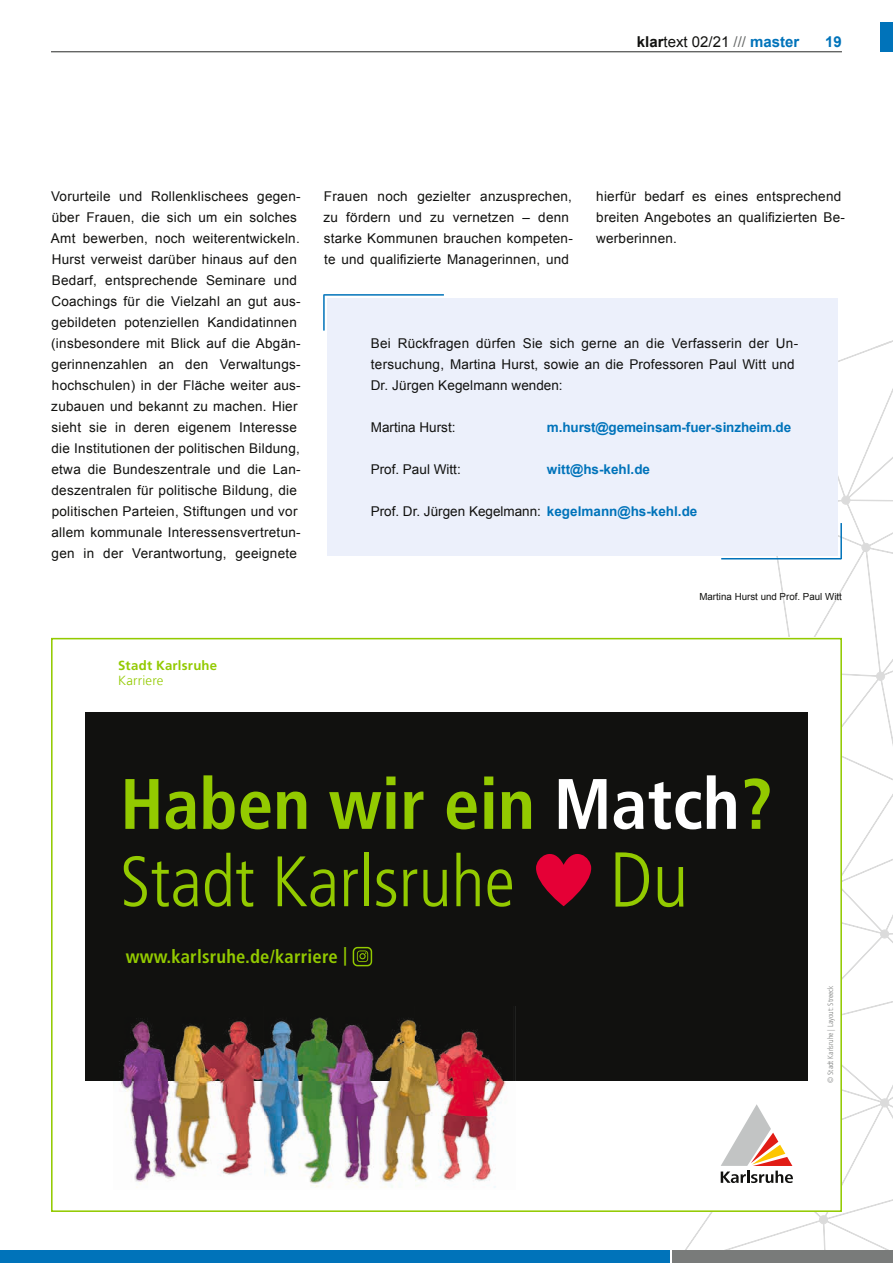
<style>
.page{position:relative;width:893px;height:1263px;background:#fff}
.page>*{position:absolute;margin:0;border:0;box-sizing:border-box;transform-origin:0 0}
.t1{font:300 condensed 77.55px "Frutiger For Karlsruhe";color:#93ca00}
.t2{font:300 condensed 71.25px/77.4px "Frutiger For Karlsruhe";color:#93ca00}
.t3{font:700 condensed 18.6px "Frutiger For Karlsruhe";letter-spacing:.01em;color:#93ca00}
.t4{font:15px "Arial";color:#11110f}
.t5{font:700 15px "Arial";color:#0073ba}
.t6{font:13.5px/21px "Arial";letter-spacing:.02em;color:#11110f}
.t7{font:13.5px "Arial";color:#11110f}
.t8{font:700 13.5px "Arial";letter-spacing:-.01em;color:#0073ba}
.t9{font:700 13.2px "Frutiger For Karlsruhe";letter-spacing:.02em;color:#93ca00}
.t10{font:300 13.2px "Frutiger For Karlsruhe";letter-spacing:.015em;color:#93ca00}
.t11{font:9.75px "Arial";color:#11110f}
.t12{font:300 condensed 7.8px "Frutiger For Karlsruhe";color:#808281}
.s1{font-weight:700}
.s2{color:#676968}
.s3{font-weight:700;color:#0073ba}
.s4{font-weight:700;color:#fff}
</style>
<div class="page">
<hr style="left:51px;top:51px;width:791px;height:1px;background:#404140">
<div style="left:880px;top:23px;width:13px;height:29px;background:#0073ba"></div>
<svg style="left:680px;top:358px;width:213px;height:892px"></svg>
<svg style="left:845px;top:340px;width:48px;height:19px"></svg>
<div style="left:0;top:1250px;width:670px;height:13px;background:#0073ba"></div>
<div style="left:673px;top:1250px;width:220px;height:13px;background:#797b7a"></div>
<div style="left:327px;top:298px;width:511px;height:258px;background:#ecf0fb"></div>
<div style="left:51px;top:638px;width:791px;height:574px;background:#fff"></div>
<div style="left:85px;top:712px;width:723px;height:369px;background:#11110f"></div>
<svg style="left:721px;top:1104px;width:72px;height:79px"></svg>
<svg style="left:357px;top:950px;width:11px;height:12px"></svg>
<div style="left:353px;top:947px;width:19px;height:19px;border:1px solid #93ca00;border-radius:4px"></div>
<img style="left:120px;top:1017px;width:386px;height:171px">
<svg style="left:536px;top:854px;width:55px;height:52px"></svg>
<hr style="left:323px;top:294px;width:2px;height:37px;background:#0073ba">
<hr style="left:324px;top:294px;width:120px;height:2px;background:#0073ba">
<hr style="left:840px;top:523px;width:2px;height:36px;background:#0073ba">
<hr style="left:721px;top:558px;width:120px;height:1px;background:#0073ba">
<p class="t4" style="left:637px;top:32px;width:164px"><span class="s1">klar</span>text 02/21 <span class="s2">///</span> <span class="s3">master</span></p>
<p class="t5" style="left:825px;top:31px;width:18px">19</p>
<p class="t6" style="left:51px;top:186px;width:251px">Vorurteile und Rollenklischees gegen&shy;über Frauen, die sich um ein solches Amt bewerben, noch weiterentwickeln.<br>Hurst verweist darüber hinaus auf den Bedarf, entsprechende Seminare und Coachings für die Vielzahl an gut aus&shy;gebildeten potenziellen Kandidatinnen (insbesondere mit Blick auf die Abgän&shy;gerinnenzahlen an den Verwaltungs&shy;hochschulen) in der Fläche weiter aus&shy;zubauen und bekannt zu machen. Hier sieht sie in deren eigenem Interesse die Institutionen der politischen Bildung, etwa die Bundeszentrale und die Lan&shy;deszentralen für politische Bildung, die politischen Parteien, Stiftungen und vor allem kommunale Interessensvertretun&shy;gen in der Verantwortung, geeignete</p>
<p class="t6" style="left:323px;top:186px;width:251px">Frauen noch gezielter anzusprechen, zu fördern und zu vernetzen – denn starke Kommunen brauchen kompeten&shy;te und qualifizierte Managerinnen, und</p>
<p class="t6" style="left:596px;top:186px;width:250px">hierfür bedarf es eines entsprechend breiten Angebotes an qualifizierten Be&shy;werberinnen.</p>
<p class="t6" style="left:371px;top:333px;width:429px">Bei Rückfragen dürfen Sie sich gerne an die Verfasserin der Un&shy;tersuchung, Martina Hurst, sowie an die Professoren Paul Witt und<br>Dr. Jürgen Kegelmann wenden:</p>
<p class="t7" style="left:371px;top:419px;width:86px">Martina Hurst:</p>
<p class="t8" style="left:547px;top:419px;width:246px">m.hurst@gemeinsam-fuer-sinzheim.de</p>
<p class="t7" style="left:371px;top:461px;width:92px">Prof. Paul Witt:</p>
<p class="t8" style="left:547px;top:461px;width:105px">witt@hs-kehl.de</p>
<p class="t7" style="left:371px;top:503px;width:328px">Prof. Dr. Jürgen Kegelmann: <span class="s3">kegelmann@hs-kehl.de</span></p>
<p class="t9" style="left:118px;top:657px;width:100px">Stadt Karlsruhe</p>
<p class="t10" style="left:118px;top:673px;width:47px">Karriere</p>
<p class="t11" style="left:699px;top:590px;width:144px">Martina Hurst und Prof. Paul Witt</p>
<h2 class="t2" style="left:120px;top:766px;width:654px"><span class="s1">Haben wir ein</span> <span class="s4">Match</span><span class="s1">?<br></span>Stadt Karlsruhe</h2>
<h1 class="t1" style="left:609px;top:835px;width:81px">Du</h1>
<h3 class="t3" style="left:126px;top:946px;width:223px">www.karlsruhe.de/karriere |</h3>
<p class="t12" style="left:826px;top:1083px;width:98px;rotate:-90deg">© Stadt Karlsruhe | Layout: Streeck</p>
</div>
